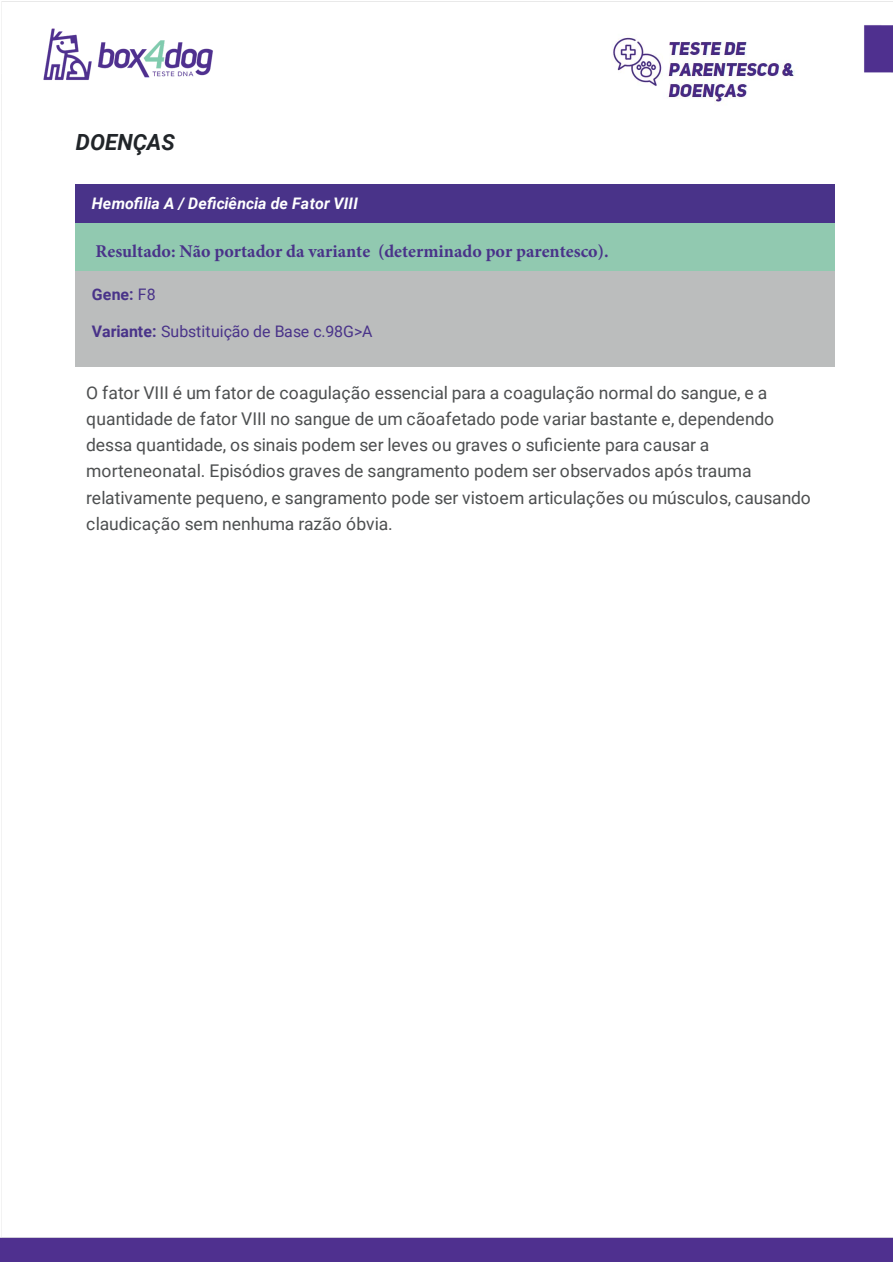
<style>
.page{position:relative;width:893px;height:1263px;background:#fff}
.page>*{position:absolute;margin:0;border:0;box-sizing:border-box;transform-origin:0 0}
.t1{font:italic 700 22.2px "Roboto";color:#212529}
.t2{font:700 18px "Minion Pro";color:#493389}
.t3{font:17.55px/26.2px "Roboto";letter-spacing:-.005em;color:#4d4f50}
.t4{font:15.9px "Roboto";color:#493389}
.t5{font:italic 700 15.9px "Roboto";letter-spacing:.01em;color:#fff}
.t6{font:700 15.9px "Roboto";color:#493389}
.s1{font-weight:400}
.s2{font-weight:700}
</style>
<div class="page">
<img style="left:0;top:1px;width:892px;height:1261px">
<div style="left:76px;top:184px;width:758px;height:40px;background:#493389"></div>
<div style="left:76px;top:224px;width:758px;height:47px;background:#91c9b0"></div>
<div style="left:76px;top:271px;width:758px;height:96px;background:#bbbdbd"></div>
<img style="left:560px;top:16px;width:287px;height:117px">
<p class="t1" style="left:76px;top:130px;width:101px">DOENÇAS</p>
<p class="t5" style="left:92px;top:194px;width:267px">Hemofilia A / Deficiência de Fator VIII</p>
<p class="t2" style="left:96px;top:238px;width:514px">Resultado: Não portador da variante (determinado por parentesco).</p>
<p class="t6" style="left:92px;top:285px;width:65px">Gene: <span class="s1">F8</span></p>
<p class="t4" style="left:92px;top:322px;width:282px"><span class="s2">Variante:</span> Substituição de Base c.98G&gt;A</p>
<p class="t3" style="left:86px;top:379px;width:726px">O fator VIII é um fator de coagulação essencial para a coagulação normal do sangue, e a quantidade de fator VIII no sangue de um cãoafetado pode variar bastante e, dependendo dessa quantidade, os sinais podem ser leves ou graves o suficiente para causar a morteneonatal. Episódios graves de sangramento podem ser observados após trauma relativamente pequeno, e sangramento pode ser vistoem articulações ou músculos, causando claudicação sem nenhuma razão óbvia.</p>
</div>
